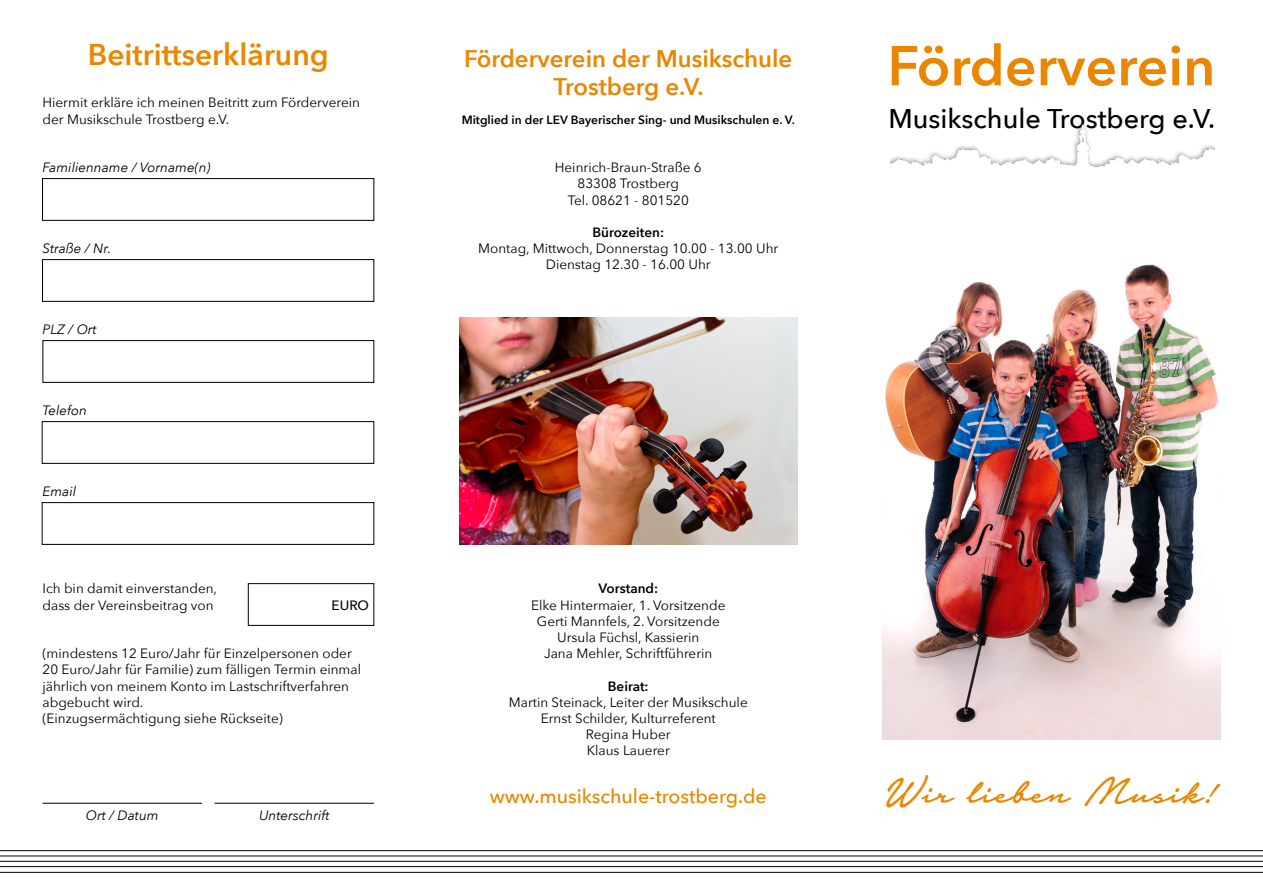
<style>
.page{position:relative;width:1263px;height:893px;background:#fff}
.page>*{position:absolute;margin:0;border:0;box-sizing:border-box;transform-origin:0 0}
.t1{font:600 55.5px "Avenir Next";color:#ea8600}
.t2{font:500 45px "Notera 2 PERSONALUSEONLY";color:#ea8600}
.t3{font:600 30px "Avenir Next";color:#ea8600}
.t4{font:500 27px "Avenir Next";color:#000}
.t5{font:600 24px/28.8px "Avenir Next";color:#ea8600;text-align:center}
.t6{font:500 19.5px "Avenir Next";color:#ea8600}
.t7{font:13.5px/16.2px "Avenir Next";color:#000;text-align:center}
.t8{font:italic 13.5px "Avenir Next";color:#000}
.t9{font:600 13.5px "Avenir Next";color:#000}
.t10{font:500 13.5px "Avenir Next";color:#000}
.t11{font:600 12px "Avenir Next";color:#000}
</style>
<div class="page">
<div style="left:42px;top:178px;width:332px;height:43px;border:1px solid #000"></div>
<div style="left:42px;top:421px;width:332px;height:43px;border:1px solid #000"></div>
<div style="left:42px;top:502px;width:332px;height:43px;border:1px solid #000"></div>
<div style="left:42px;top:259px;width:332px;height:43px;border:1px solid #000"></div>
<div style="left:43px;top:340px;width:331px;height:43px;border:1px solid #000"></div>
<img style="left:459px;top:318px;width:338px;height:227px">
<img style="left:882px;top:264px;width:338px;height:475px">
<hr style="left:43px;top:803px;width:159px;height:1px;background:#000">
<hr style="left:0;top:872px;width:1263px;height:1px;background:#000">
<hr style="left:0;top:850px;width:1263px;height:1px;background:#000">
<hr style="left:0;top:861px;width:1263px;height:1px;background:#000">
<hr style="left:0;top:866px;width:1263px;height:1px;background:#000">
<hr style="left:0;top:856px;width:1263px;height:1px;background:#000">
<div style="left:248px;top:583px;width:126px;height:43px;border:1px solid #000"></div>
<hr style="left:215px;top:803px;width:159px;height:1px;background:#000">
<img style="left:890px;top:123px;width:324px;height:44px">
<h3 class="t3" style="left:88px;top:29px;width:242px">Beitrittserklärung</h3>
<h3 class="t5" style="left:464px;top:43px;width:330px">Förderverein der Musikschule<br>Trostberg e.V.</h3>
<h1 class="t1" style="left:887px;top:18px;width:330px">Förderverein</h1>
<h3 class="t4" style="left:888px;top:96px;width:328px">Musikschule Trostberg e.V.</h3>
<p class="t7" style="left:43px;top:94px;width:319px;text-align:left">Hiermit erkläre ich meinen Beitritt zum Förderverein der Musikschule Trostberg e.V.</p>
<p class="t8" style="left:43px;top:156px;width:170px">Familienname / Vorname(n)</p>
<p class="t11" style="left:462px;top:109px;width:335px">Mitglied in der LEV Bayerischer Sing- und Musikschulen e. V.</p>
<p class="t7" style="left:555px;top:159px;width:148px">Heinrich-Braun-Straße 6<br>83308 Trostberg<br>Tel. 08621 - 801520</p>
<p class="t9" style="left:592px;top:221px;width:73px">Bürozeiten:</p>
<p class="t7" style="left:478px;top:240px;width:302px">Montag, Mittwoch, Donnerstag 10.00 - 13.00 Uhr<br>Dienstag 12.30 - 16.00 Uhr</p>
<p class="t8" style="left:43px;top:237px;width:70px">Straße / Nr.</p>
<p class="t8" style="left:43px;top:318px;width:56px">PLZ / Ort</p>
<p class="t8" style="left:43px;top:399px;width:46px">Telefon</p>
<p class="t8" style="left:43px;top:480px;width:35px">Email</p>
<p class="t7" style="left:43px;top:580px;width:176px;text-align:left">Ich bin damit einverstanden, dass der Vereinsbeitrag von</p>
<p class="t7" style="left:43px;top:645px;width:320px;text-align:left">(mindestens 12 Euro/Jahr für Einzelpersonen oder 20 Euro/Jahr für Familie) zum fälligen Termin einmal jährlich von meinem Konto im Lastschriftverfahren abgebucht wird.<br>(Einzugsermächtigung siehe Rückseite)</p>
<p class="t10" style="left:332px;top:593px;width:39px">EURO</p>
<p class="t8" style="left:86px;top:804px;width:74px">Ort / Datum</p>
<p class="t8" style="left:259px;top:804px;width:72px">Unterschrift</p>
<p class="t9" style="left:598px;top:577px;width:61px">Vorstand:</p>
<p class="t7" style="left:531px;top:596px;width:196px">Elke Hintermaier, 1. Vorsitzende<br>Gerti Mannfels, 2. Vorsitzende<br>Ursula Füchsl, Kassierin<br>Jana Mehler, Schriftführerin</p>
<p class="t9" style="left:608px;top:674px;width:42px">Beirat:</p>
<p class="t7" style="left:509px;top:693px;width:240px">Martin Steinack, Leiter der Musikschule<br>Ernst Schilder, Kulturreferent<br>Regina Huber<br>Klaus Lauerer</p>
<h3 class="t6" style="left:490px;top:780px;width:278px">www.musikschule-trostberg.de</h3>
<h2 class="t2" style="left:885px;top:763px;width:333px">Wir lieben Musik!</h2>
</div>
